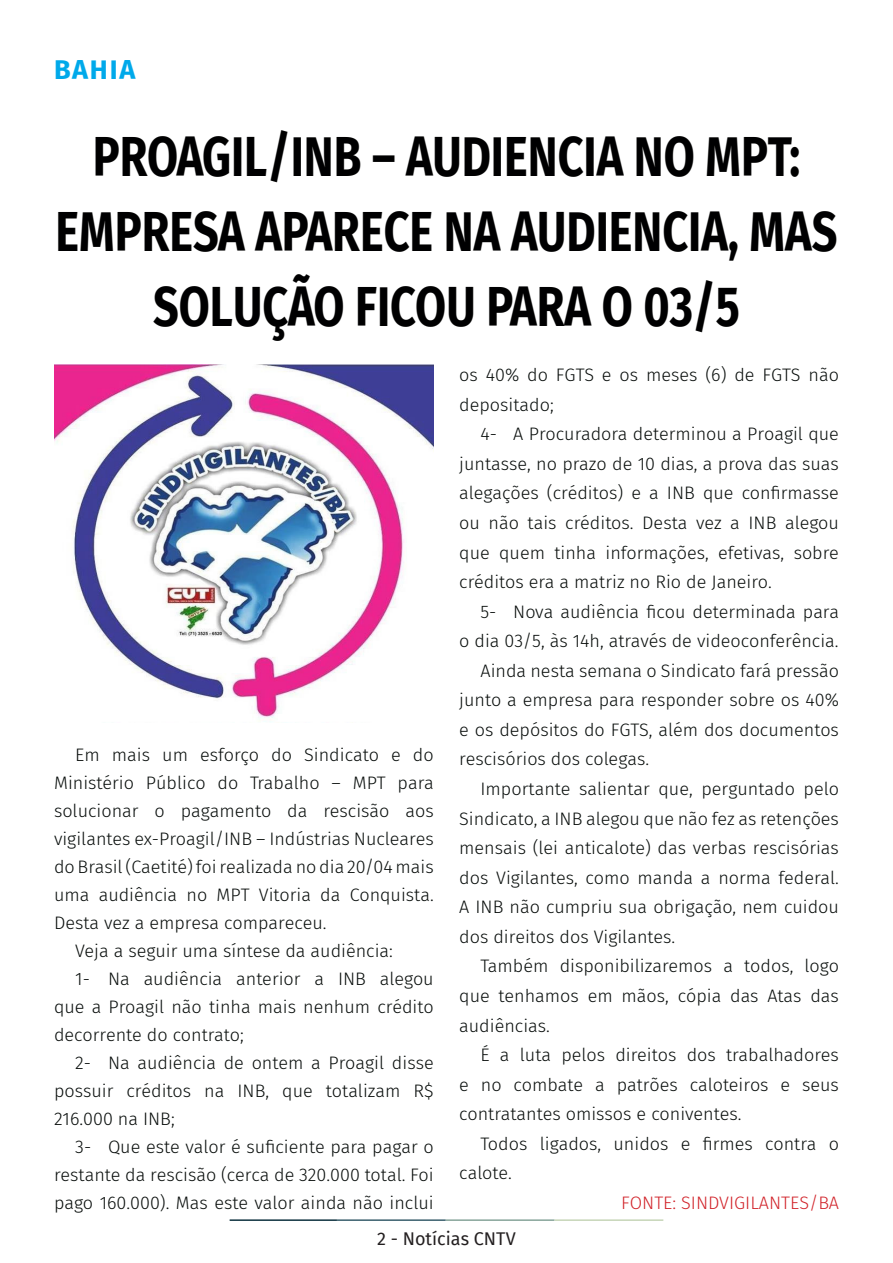
<style>
.page{position:relative;width:893px;height:1263px;background:#fff}
.page>*{position:absolute;margin:0;border:0;box-sizing:border-box;transform-origin:0 0}
.t1{font:700 56.25px/75px "Fira Sans";color:#000001;text-align:center;scale:.8 1}
.t2{font:700 27px "Fira Sans";letter-spacing:.07em;color:#00a9ea}
.t3{font:300 18px/29.5px "Fira Sans";color:#080d0b;text-align:justify}
.t4{font:300 18px "Fira Sans";color:#d1232a}
.t5{font:18px "Fira Sans";color:#231f20}
</style>
<div class="page">
<hr style="left:230px;top:1219px;width:107px;height:2px;background:#0e323f">
<hr style="left:337px;top:1219px;width:109px;height:2px;background:#3a5f6d">
<hr style="left:446px;top:1219px;width:109px;height:2px;background:#87a59a">
<hr style="left:555px;top:1219px;width:108px;height:2px;background:#c6d5b7">
<img style="left:54px;top:364px;width:380px;height:358px">
<p class="t2" style="left:54px;top:47px;width:83px">BAHIA</p>
<p class="t1" style="left:56px;top:115px;width:979px">PROAGIL/INB – AUDIENCIA NO MPT:<br>EMPRESA APARECE NA AUDIENCIA, MAS<br>SOLUÇÃO FICOU PARA O 03/5</p>
<p class="t3" style="left:54px;top:741px;width:381px;line-height:28px;text-indent:21px">Em mais um esforço do Sindicato e do Ministério Público do Trabalho – MPT para solucionar o pagamento da rescisão aos vigilantes ex-Proagil/INB – Indústrias Nucleares do Brasil (Caetité) foi realizada no dia 20/04 mais uma audiência no MPT Vitoria da Conquista.<br>Desta vez a empresa compareceu.</p>
<p class="t3" style="left:75px;top:936px;width:319px">Veja a seguir uma síntese da audiência:</p>
<p class="t3" style="left:54px;top:964px;width:381px;line-height:28px;text-indent:21px">1- Na audiência anterior a INB alegou que a Proagil não tinha mais nenhum crédito decorrente do contrato;</p>
<p class="t3" style="left:54px;top:1048px;width:381px;line-height:28px;text-indent:21px">2- Na audiência de ontem a Proagil disse possuir créditos na INB, que totalizam R$ 216.000 na INB;</p>
<p class="t3" style="left:54px;top:1132px;width:381px;line-height:28px;text-indent:21px">3- Que este valor é suficiente para pagar o restante da rescisão (cerca de 320.000 total. Foi pago 160.000). Mas este valor ainda não inclui</p>
<p class="t3" style="left:459px;top:360px;width:381px">os 40% do FGTS e os meses (6) de FGTS não depositado;</p>
<p class="t3" style="left:459px;top:419px;width:381px;text-indent:21px">4- A Procuradora determinou a Proagil que juntasse, no prazo de 10 dias, a prova das suas alegações (créditos) e a INB que confirmasse ou não tais créditos. Desta vez a INB alegou que quem tinha informações, efetivas, sobre créditos era a matriz no Rio de Janeiro.</p>
<p class="t3" style="left:459px;top:596px;width:381px;text-align:right">5- Nova audiência ficou determinada para<br>o dia 03/5, às 14h, através de videoconferência.</p>
<p class="t3" style="left:459px;top:656px;width:381px;text-indent:21px">Ainda nesta semana o Sindicato fará pressão junto a empresa para responder sobre os 40% e os depósitos do FGTS, além dos documentos rescisórios dos colegas.</p>
<p class="t3" style="left:459px;top:774px;width:381px;text-indent:21px">Importante salientar que, perguntado pelo Sindicato, a INB alegou que não fez as retenções mensais (lei anticalote) das verbas rescisórias dos Vigilantes, como manda a norma federal.<br>A INB não cumpriu sua obrigação, nem cuidou dos direitos dos Vigilantes.</p>
<p class="t3" style="left:459px;top:951px;width:381px;text-indent:21px">Também disponibilizaremos a todos, logo que tenhamos em mãos, cópia das Atas das audiências.</p>
<p class="t3" style="left:459px;top:1040px;width:381px;text-indent:21px">É a luta pelos direitos dos trabalhadores e no combate a patrões caloteiros e seus contratantes omissos e coniventes.</p>
<p class="t3" style="left:459px;top:1129px;width:381px;text-indent:21px">Todos ligados, unidos e firmes contra o calote.</p>
<p class="t4" style="left:621px;top:1190px;width:219px">FONTE: SINDVIGILANTES/BA</p>
<p class="t5" style="left:377px;top:1225px;width:140px">2 - Notícias CNTV</p>
</div>
